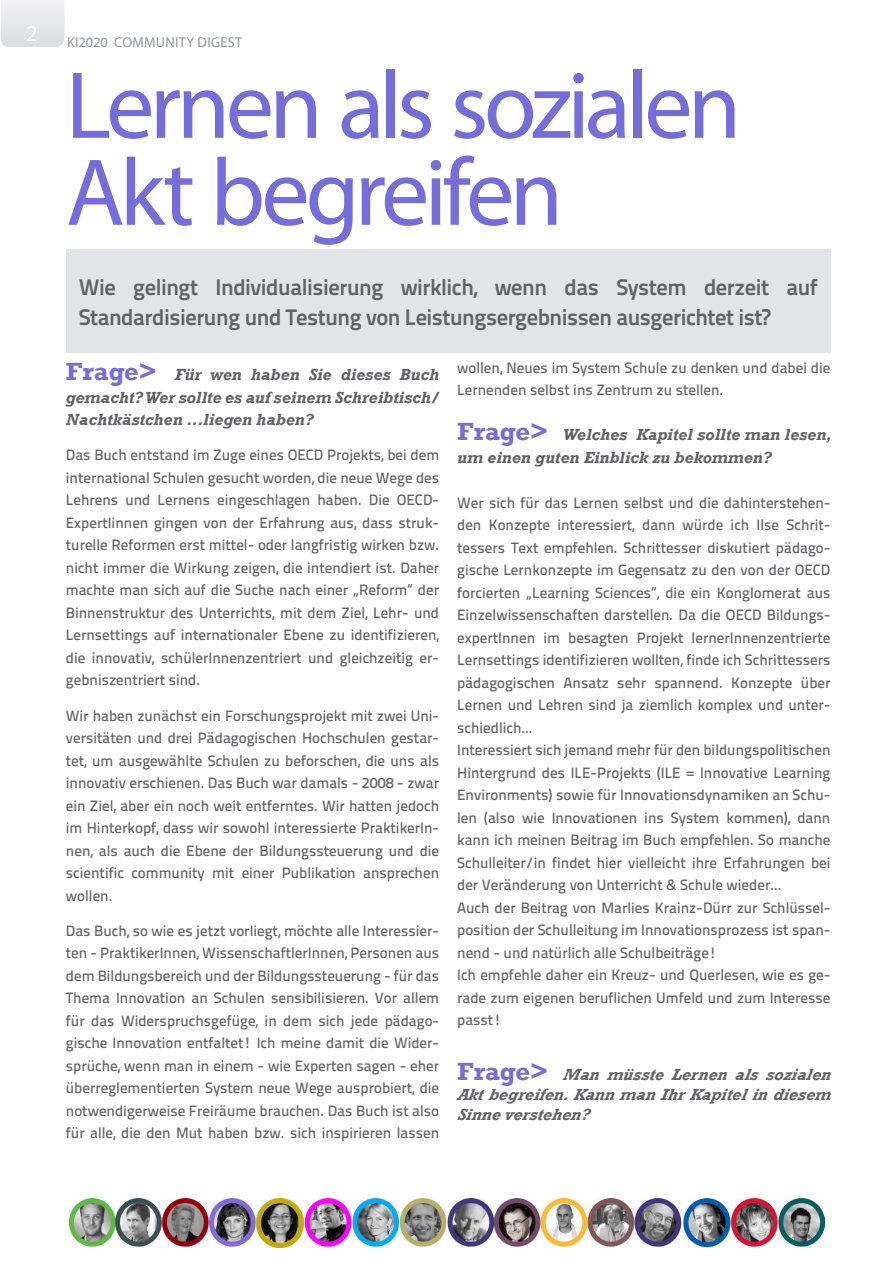
<style>
.page{position:relative;width:893px;height:1263px;background:#fff}
.page>*{position:absolute;margin:0;border:0;box-sizing:border-box;transform-origin:0 0}
.Headline_Thin_64_58p{font:96px/87px "Myriad Pro";letter-spacing:-.045em;color:#766ddc}
.t1{font:22.5px/30px "Titillium Text 25 L 800 wt";letter-spacing:-.02em;color:#636366}
.Headline_XBold_52_47{font:22.5px "Myriad Pro";color:#fff}
.t2{font:italic 700 16.5px/22.5px "Rockwell";color:#636366;text-align:justify}
.t3{font:15px/22.5px "Titillium Text 25 L 600 wt";color:#636366;text-align:justify}
.Body_Copy_No_Indent{font:14.25px "Myriad Pro";letter-spacing:.02em;color:#939598}
.s1{font-style:normal;font-size:25.5px;color:#766ddc}
.s2{font-style:normal;font-size:27px;color:#766ddc}
</style>
<div class="page">
<svg style="left:1px;top:0;width:63px;height:47px"></svg>
<img style="left:69px;top:1198px;width:756px;height:49px">
<div style="left:66px;top:250px;width:764px;height:103px;background:#e3e4e6"></div>
<p class="Headline_XBold_52_47" style="left:26px;top:20px;width:13px">2</p>
<p class="Body_Copy_No_Indent" style="left:67px;top:33px;width:177px">KI2020 COMMUNITY DIGEST</p>
<p class="Headline_Thin_64_58p" style="left:66px;top:61px;width:677px">Lernen als sozialen<br>Akt begreifen</p>
<p class="t1" style="left:79px;top:270px;width:741px">Wie gelingt Individualisierung wirklich, wenn das System derzeit auf<br>Standardisierung und Testung von Leistungsergebnissen ausgerichtet ist?</p>
<p class="t2" style="left:66px;top:364px;width:375px"><span class="s1">Frage</span><span class="s2">&gt;</span> Für wen haben Sie dieses Buch gemacht? Wer sollte es auf seinem Schreibtisch/ Nachtkästchen ...liegen haben?</p>
<p class="t3" style="left:66px;top:443px;width:375px">Das Buch entstand im Zuge eines OECD Projekts, bei dem international Schulen gesucht worden, die neue Wege des Lehrens und Lernens eingeschlagen haben. Die OECD-ExpertIinnen gingen von der Erfahrung aus, dass struk&shy;turelle Reformen erst mittel- oder langfristig wirken bzw. nicht immer die Wirkung zeigen, die intendiert ist. Daher machte man sich auf die Suche nach einer „Reform“ der Binnenstruktur des Unterrichts, mit dem Ziel, Lehr- und Lernsettings auf internationaler Ebene zu identifizieren, die innovativ, schülerInnenzentriert und gleichzeitig er&shy;gebniszentriert sind.</p>
<p class="t3" style="left:66px;top:703px;width:375px">Wir haben zunächst ein Forschungsprojekt mit zwei Uni&shy;versitäten und drei Pädagogischen Hochschulen gestar&shy;tet, um ausgewählte Schulen zu beforschen, die uns als innovativ erschienen. Das Buch war damals - 2008 - zwar ein Ziel, aber ein noch weit entferntes. Wir hatten jedoch im Hinterkopf, dass wir sowohl interessierte PraktikerIn&shy;nen, als auch die Ebene der Bildungssteuerung und die scientific community mit einer Publikation ansprechen wollen.</p>
<p class="t3" style="left:66px;top:918px;width:375px">Das Buch, so wie es jetzt vorliegt, möchte alle Interessier&shy;ten - PraktikerInnen, WissenschaftlerInnen, Personen aus dem Bildungsbereich und der Bildungssteuerung - für das Thema Innovation an Schulen sensibilisieren. Vor allem für das Widerspruchsgefüge, in dem sich jede pädago&shy;gische Innovation entfaltet! Ich meine damit die Wider&shy;sprüche, wenn man in einem - wie Experten sagen - eher überreglementierten System neue Wege ausprobiert, die notwendigerweise Freiräume brauchen. Das Buch ist also für alle, die den Mut haben bzw. sich inspirieren lassen</p>
<p class="t3" style="left:457px;top:355px;width:375px">wollen, Neues im System Schule zu denken und dabei die<br>Lernenden selbst ins Zentrum zu stellen.</p>
<p class="t2" style="left:457px;top:424px;width:376px"><span class="s1">Frage</span><span class="s2">&gt;</span> Welches Kapitel sollte man lesen, um einen guten Einblick zu bekommen?</p>
<p class="t3" style="left:457px;top:490px;width:375px">Wer sich für das Lernen selbst und die dahinterstehen&shy;den Konzepte interessiert, dann würde ich Ilse Schrit&shy;tessers Text empfehlen. Schrittesser diskutiert pädago&shy;gische Lernkonzepte im Gegensatz zu den von der OECD forcierten „Learning Sciences“, die ein Konglomerat aus Einzelwissenschaften darstellen. Da die OECD Bildungs&shy;expertInnen im besagten Projekt lernerInnenzentrierte Lernsettings identifizieren wollten, finde ich Schrittessers pädagogischen Ansatz sehr spannend. Konzepte über Lernen und Lehren sind ja ziemlich komplex und unter&shy;schiedlich...</p>
<p class="t3" style="left:457px;top:738px;width:375px">Interessiert sich jemand mehr für den bildungspolitischen Hintergrund des ILE-Projekts (ILE = Innovative Learning Environments) sowie für Innovationsdynamiken an Schu&shy;len (also wie Innovationen ins System kommen), dann kann ich meinen Beitrag im Buch empfehlen. So manche Schulleiter/in findet hier vielleicht ihre Erfahrungen bei der Veränderung von Unterricht &amp; Schule wieder...</p>
<p class="t3" style="left:457px;top:895px;width:375px">Auch der Beitrag von Marlies Krainz-Dürr zur Schlüssel&shy;position der Schulleitung im Innovationsprozess ist span&shy;nend - und natürlich alle Schulbeiträge!</p>
<p class="t3" style="left:457px;top:963px;width:375px">Ich empfehle daher ein Kreuz- und Querlesen, wie es ge&shy;rade zum eigenen beruflichen Umfeld und zum Interesse passt!</p>
<p class="t2" style="left:457px;top:1065px;width:378px;line-height:19.8px"><span class="s1">F r a g e</span> <span class="s2">&gt;</span> Man müsste Lernen als sozialen Akt begreifen.Kann man Ihr Kapitel in diesem Sinne verstehen?</p>
</div>
